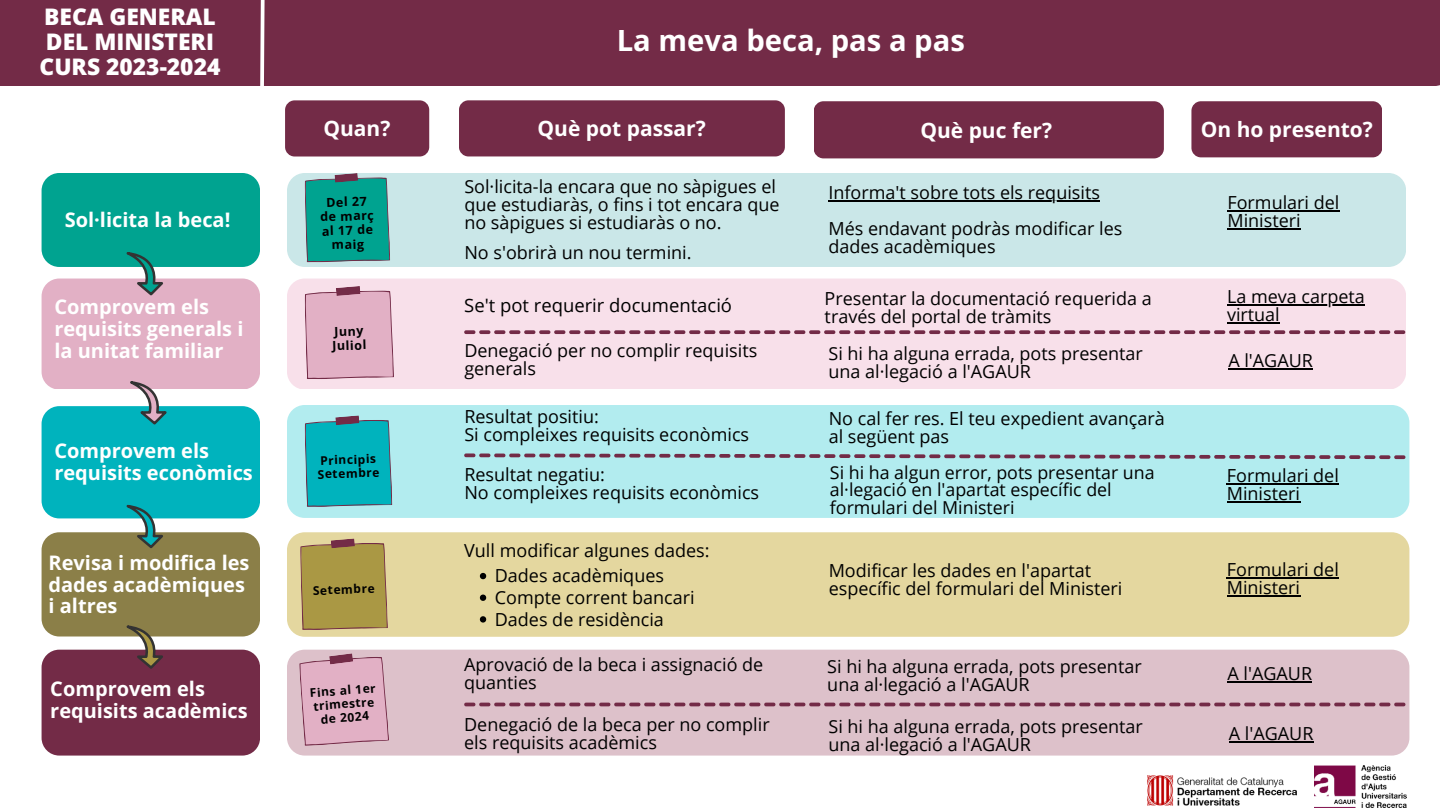
<style>
.page{position:relative;width:1440px;height:810px;background:#fff}
.page>*{position:absolute;margin:0;border:0;box-sizing:border-box;transform-origin:0 0}
.t1{font:700 29.2px "Open Sans";color:#fff}
.t2{font:800 22.8px/24.8px "Open Sans";color:#fff}
.t3{font:700 21px "Open Sans";color:#fff}
.t4{font:700 20px/21.8px "Open Sans";color:#fff}
.t5{font:18.5px "Open Sans";color:#000}
.t6{font:18px/18px "Open Sans";color:#000}
.t7{font:17.8px/17.2px "Open Sans";color:#000}
.t8{font:700 12.5px/14.3px "Open Sans";color:#000}
.t9{font:700 12px/13.5px "Open Sans";color:#000;text-align:center}
</style>
<div class="page">
<div style="left:42px;top:279px;width:218px;height:110px;background:#e2b0c5;border-radius:18px"></div>
<div style="left:42px;top:650px;width:218px;height:106px;background:#732b47;border-radius:18px"></div>
<div style="left:42px;top:532px;width:218px;height:105px;background:#8b7f48;border-radius:18px"></div>
<div style="left:42px;top:406px;width:218px;height:112px;background:#00b3bd;border-radius:18px"></div>
<div style="left:287px;top:279px;width:1119px;height:110px;background:#f8e0ea;border-radius:18px"></div>
<div style="left:287px;top:405px;width:1122px;height:112px;background:#b2ecef;border-radius:18px"></div>
<div style="left:287px;top:532px;width:1122px;height:105px;background:#e4d79f;border-radius:18px"></div>
<div style="left:287px;top:650px;width:1122px;height:106px;background:#ddc1ca;border-radius:18px"></div>
<svg style="left:130px;top:381px;width:37px;height:44px"></svg>
<div style="left:459px;top:100px;width:326px;height:56px;background:#732b47;border-radius:10px"></div>
<svg style="left:464px;top:330px;width:941px;height:4px"></svg>
<svg style="left:305px;top:286px;width:89px;height:93px;background:#ddacc0"></svg>
<div style="left:814px;top:101px;width:350px;height:57px;background:#732b47;border-radius:10px"></div>
<div style="left:285px;top:100px;width:144px;height:57px;background:#732b47;border-radius:10px"></div>
<div style="left:1191px;top:101px;width:191px;height:56px;background:#732b47;border-radius:10px"></div>
<svg style="left:299px;top:653px;width:90px;height:93px;background:#dbabbe"></svg>
<svg style="left:305px;top:415px;width:87px;height:92px;background:#16afba"></svg>
<svg style="left:126px;top:625px;width:37px;height:44px"></svg>
<svg style="left:126px;top:505px;width:37px;height:43px"></svg>
<svg style="left:464px;top:453px;width:941px;height:6px"></svg>
<svg style="left:464px;top:703px;width:941px;height:3px"></svg>
<div style="left:0;top:0;width:1440px;height:86px;background:#732b47"></div>
<img style="left:1315px;top:766px;width:91px;height:41px">
<img style="left:1147px;top:775px;width:150px;height:31px">
<svg style="left:258px;top:0;width:9px;height:86px"></svg>
<div style="left:287px;top:173px;width:1119px;height:94px;background:#cae7e8;border-radius:18px"></div>
<svg style="left:305px;top:173px;width:85px;height:89px;background:#17a192"></svg>
<hr style="left:1227px;top:304px;width:138px;height:2px;background:#000">
<hr style="left:1227px;top:322px;width:53px;height:2px;background:#000">
<hr style="left:1228px;top:369px;width:85px;height:1px;background:#000">
<hr style="left:1227px;top:484px;width:112px;height:1px;background:#000">
<hr style="left:1227px;top:502px;width:73px;height:1px;background:#000">
<hr style="left:1227px;top:681px;width:85px;height:2px;background:#000">
<hr style="left:1229px;top:741px;width:85px;height:2px;background:#000">
<svg style="left:480px;top:573px;width:6px;height:6px"></svg>
<svg style="left:480px;top:595px;width:6px;height:6px"></svg>
<svg style="left:480px;top:616px;width:6px;height:7px"></svg>
<hr style="left:1227px;top:577px;width:112px;height:2px;background:#000">
<hr style="left:1227px;top:595px;width:73px;height:2px;background:#000">
<hr style="left:829px;top:201px;width:271px;height:1px;background:#000">
<div style="left:42px;top:173px;width:218px;height:94px;background:#00a390;border-radius:18px"></div>
<svg style="left:126px;top:252px;width:37px;height:44px"></svg>
<hr style="left:1227px;top:210px;width:113px;height:2px;background:#000">
<hr style="left:1227px;top:228px;width:74px;height:2px;background:#000">
<svg style="left:300px;top:538px;width:88px;height:92px;background:#ac974c"></svg>
<p class="t2" style="left:40px;top:4px;width:182px">BECA GENERAL<br>DEL MINISTERI<br>CURS 2023-2024</p>
<p class="t4" style="left:65px;top:208px;width:167px">Sol·licita la beca!</p>
<p class="t4" style="left:54px;top:296px;width:191px">Comprovem els requisits generals i la unitat familiar</p>
<p class="t4" style="left:54px;top:439px;width:200px">Comprovem els requisits econòmics</p>
<p class="t4" style="left:49px;top:551px;width:202px">Revisa i modifica les dades acadèmiques i altres</p>
<p class="t4" style="left:50px;top:678px;width:199px">Comprovem els requisits acadèmics</p>
<h1 class="t1" style="left:617px;top:20px;width:350px">La meva beca, pas a pas</h1>
<p class="t3" style="left:538px;top:114px;width:170px">Què pot passar?</p>
<p class="t3" style="left:323px;top:114px;width:68px">Quan?</p>
<p class="t3" style="left:920px;top:115px;width:133px">Què puc fer?</p>
<p class="t3" style="left:1201px;top:115px;width:174px">On ho presento?</p>
<p class="t8" style="left:319px;top:195px;width:55px;text-align:center;rotate:-2deg">Del 27 de març al 17 de maig</p>
<p class="t8" style="left:332px;top:324px;width:36px;rotate:-2deg">Juny<br>Juliol</p>
<p class="t9" style="left:317px;top:453px;width:63px;text-align:left;rotate:-2deg">Principis<br>Setembre</p>
<p class="t9" style="left:313px;top:583px;width:63px;rotate:-2deg">Setembre</p>
<p class="t9" style="left:309px;top:686px;width:67px;rotate:-4deg">Fins al 1er trimestre de 2024</p>
<p class="t6" style="left:464px;top:177px;width:317px">Sol·licita-la encara que no sàpigues el que estudiaràs, o fins i tot encara que no sàpigues si estudiaràs o no.</p>
<p class="t6" style="left:464px;top:243px;width:229px">No s'obrirà un nou termini.</p>
<p class="t5" style="left:464px;top:292px;width:269px">Se't pot requerir documentació</p>
<p class="t6" style="left:464px;top:341px;width:294px">Denegació per no complir requisits generals</p>
<p class="t6" style="left:464px;top:407px;width:286px">Resultat positiu:<br>Si compleixes requisits econòmics</p>
<p class="t6" style="left:464px;top:465px;width:296px">Resultat negatiu:<br>No compleixes requisits econòmics</p>
<p class="t6" style="left:464px;top:541px;width:247px">Vull modificar algunes dades:</p>
<p class="t6" style="left:495px;top:564px;width:201px;line-height:21.7px">Dades acadèmiques<br>Compte corrent bancari<br>Dades de residència</p>
<p class="t6" style="left:464px;top:655px;width:301px">Aprovació de la beca i assignació de quanties</p>
<p class="t6" style="left:464px;top:715px;width:307px">Denegació de la beca per no complir els requisits acadèmics</p>
<p class="t6" style="left:829px;top:174px;width:295px;line-height:36px">Informa't sobre tots els requisits<br>Més endavant podràs modificar les</p>
<p class="t6" style="left:829px;top:237px;width:169px">dades acadèmiques</p>
<p class="t6" style="left:825px;top:289px;width:329px">Presentar la documentació requerida a través del portal de tràmits</p>
<p class="t6" style="left:829px;top:344px;width:316px">Si hi ha alguna errada, pots presentar una al·legació a l'AGAUR</p>
<p class="t6" style="left:1227px;top:193px;width:114px">Formulari del<br>Ministeri</p>
<p class="t6" style="left:1227px;top:287px;width:139px">La meva carpeta virtual</p>
<p class="t6" style="left:1228px;top:351px;width:86px">A l'AGAUR</p>
<p class="t6" style="left:829px;top:409px;width:338px">No cal fer res. El teu expedient avançarà al següent pas</p>
<p class="t7" style="left:830px;top:464px;width:326px">Si hi ha algun error, pots presentar una al·legació en l'apartat específic del formulari del Ministeri</p>
<p class="t6" style="left:1227px;top:466px;width:114px">Formulari del<br>Ministeri</p>
<p class="t6" style="left:829px;top:561px;width:295px">Modificar les dades en l'apartat específic del formulari del Ministeri</p>
<p class="t6" style="left:1227px;top:560px;width:114px">Formulari del<br>Ministeri</p>
<p class="t6" style="left:827px;top:657px;width:316px">Si hi ha alguna errada, pots presentar una al·legació a l'AGAUR</p>
<p class="t6" style="left:829px;top:717px;width:316px">Si hi ha alguna errada, pots presentar una al·legació a l'AGAUR</p>
<p class="t6" style="left:1227px;top:664px;width:86px">A l'AGAUR</p>
<p class="t6" style="left:1229px;top:724px;width:86px">A l'AGAUR</p>
</div>
